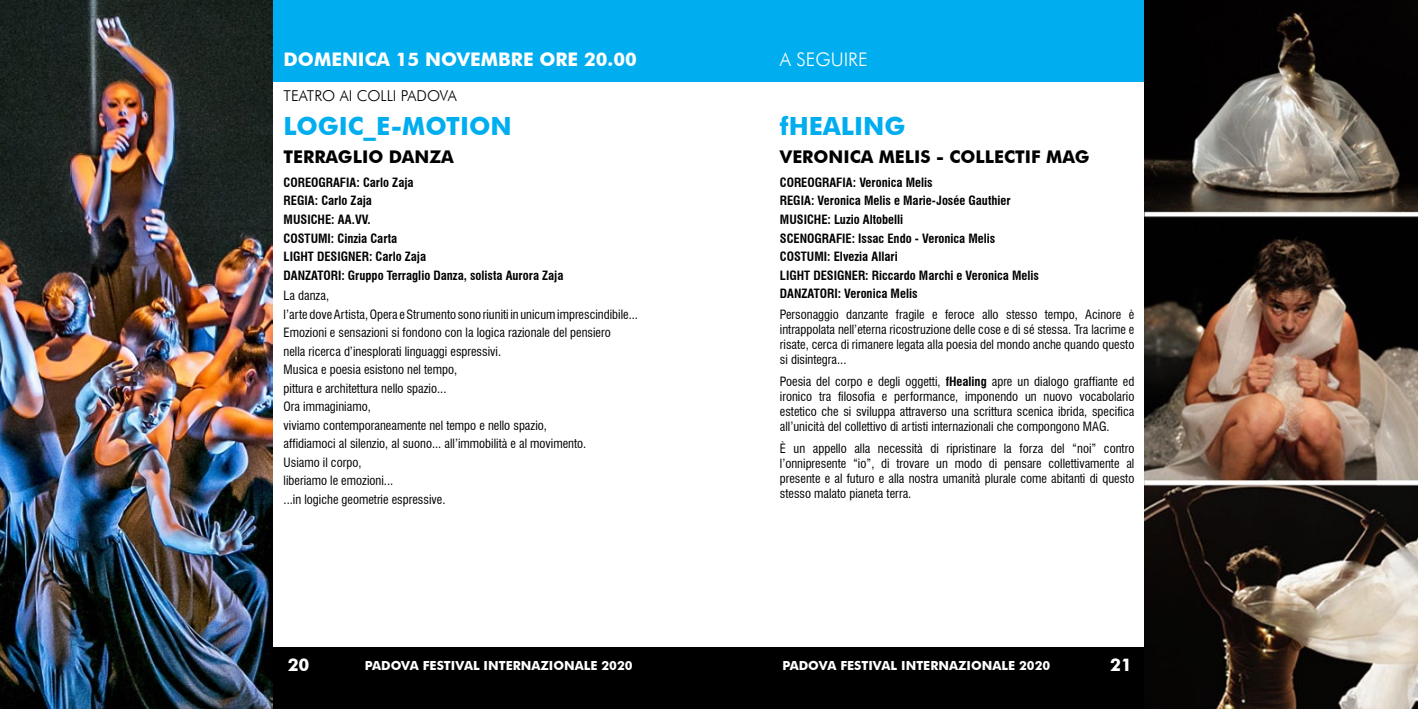
<style>
.page{position:relative;width:1418px;height:709px;background:#fff}
.page>*{position:absolute;margin:0;border:0;box-sizing:border-box;transform-origin:0 0}
.t1{font:700 25px "Futura BT";color:#00aeef}
.t2{font:700 18.75px "Futura BT";color:#fff}
.t3{font:300 18.75px "Futura BT";color:#fff}
.t4{font:700 17.5px "Futura BT";color:#000}
.t5{font:700 17.5px "Futura BT";color:#fff}
.t6{font:300 15px "Futura BT";color:#000}
.t7{font:condensed 12.5px/18.5px "Swiss 721 BT";color:#000;text-align:justify}
.t8{font:700 condensed 12.5px/18.5px "Swiss 721 BT";color:#000}
.t9{font:700 12.5px "Futura BT";color:#fff}
.s1{font-weight:700}
</style>
<div class="page">
<div style="left:0;top:648px;width:1417px;height:61px;background:#000"></div>
<div style="left:0;top:0;width:1417px;height:81px;background:#00aeef"></div>
<img style="left:1144px;top:0;width:273px;height:709px">
<img style="left:0;top:0;width:273px;height:709px">
<h2 class="t2" style="left:283px;top:48px;width:355px">DOMENICA 15 NOVEMBRE ORE 20.00</h2>
<p class="t6" style="left:283px;top:87px;width:175px">TEATRO AI COLLI PADOVA</p>
<h1 class="t1" style="left:283px;top:111px;width:230px">LOGIC_E-MOTION</h1>
<h3 class="t4" style="left:283px;top:146px;width:172px">TERRAGLIO DANZA</h3>
<p class="t8" style="left:283px;top:173px;width:281px">COREOGRAFIA: Carlo Zaja<br>REGIA: Carlo Zaja<br>MUSICHE: AA.VV.<br>COSTUMI: Cinzia Carta<br>LIGHT DESIGNER: Carlo Zaja<br>DANZATORI: Gruppo Terraglio Danza, solista Aurora Zaja</p>
<p class="t7" style="left:283px;top:286px;width:356px;text-align:left">La danza,<br>l’arte dove Artista, Opera e Strumento sono riuniti in unicum imprescindibile...<br>Emozioni e sensazioni si fondono con la logica razionale del pensiero<br>nella ricerca d’inesplorati linguaggi espressivi.<br>Musica e poesia esistono nel tempo,<br>pittura e architettura nello spazio...<br>Ora immaginiamo,<br>viviamo contemporaneamente nel tempo e nello spazio,<br>affidiamoci al silenzio, al suono... all’immobilità e al movimento.<br>Usiamo il corpo,<br>liberiamo le emozioni...<br>...in logiche geometrie espressive.</p>
<h2 class="t3" style="left:780px;top:48px;width:89px">A SEGUIRE</h2>
<h1 class="t1" style="left:780px;top:111px;width:127px">fHEALING</h1>
<h3 class="t4" style="left:780px;top:146px;width:311px">VERONICA MELIS - COLLECTIF MAG</h3>
<p class="t8" style="left:780px;top:173px;width:261px">COREOGRAFIA: Veronica Melis<br>REGIA: Veronica Melis e Marie-Josée Gauthier MUSICHE: Luzio Altobelli<br>SCENOGRAFIE: Issac Endo - Veronica Melis COSTUMI: Elvezia Allari<br>LIGHT DESIGNER: Riccardo Marchi e Veronica Melis DANZATORI: Veronica Melis</p>
<p class="t7" style="left:780px;top:306px;width:356px;line-height:15px">Personaggio danzante fragile e feroce allo stesso tempo, Acinore è intrappolata nell’eterna ricostruzione delle cose e di sé stessa. Tra lacrime e risate, cerca di rimanere legata alla poesia del mondo anche quando questo si disintegra...</p>
<p class="t7" style="left:780px;top:373px;width:356px;line-height:15px">Poesia del corpo e degli oggetti, <span class="s1">fHealing</span> apre un dialogo graffiante ed ironico tra filosofia e performance, imponendo un nuovo vocabolario estetico che si sviluppa attraverso una scrittura scenica ibrida, specifica all’unicità del collettivo di artisti internazionali che compongono MAG.</p>
<p class="t7" style="left:780px;top:440px;width:356px;line-height:15px">È un appello alla necessità di ripristinare la forza del “noi” contro l’onnipresente “io”, di trovare un modo di pensare collettivamente al presente e al futuro e alla nostra umanità plurale come abitanti di questo stesso malato pianeta terra.</p>
<h3 class="t5" style="left:288px;top:654px;width:23px">20</h3>
<p class="t9" style="left:365px;top:657px;width:269px">PADOVA FESTIVAL INTERNAZIONALE 2020</p>
<p class="t9" style="left:782px;top:657px;width:269px">PADOVA FESTIVAL INTERNAZIONALE 2020</p>
<h3 class="t5" style="left:1110px;top:654px;width:23px">21</h3>
</div>
